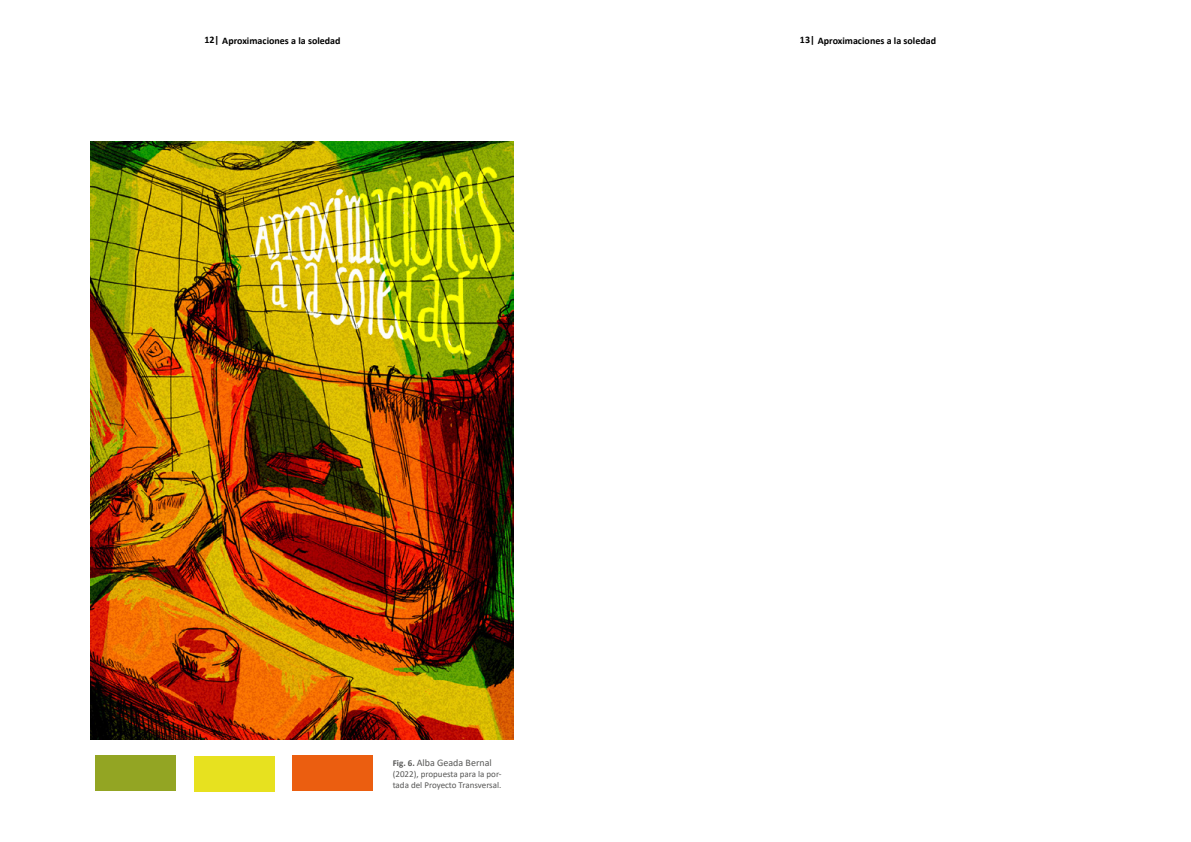
<style>
.page{position:relative;width:1191px;height:842px;background:#fff}
.page>*{position:absolute;margin:0;border:0;box-sizing:border-box;transform-origin:0 0}
.t1{font:700 10px "Calibri";color:#000}
.t2{font:10px "Calibri";color:#575756}
.t3{font:9px/10.8px "Calibri";color:#575756}
.s1{font-weight:700;font-size:9px}
</style>
<div class="page">
<img style="left:90px;top:142px;width:423px;height:597px">
<div style="left:95px;top:755px;width:80px;height:36px;background:#93a523"></div>
<div style="left:194px;top:756px;width:80px;height:35px;background:#e7e11f"></div>
<div style="left:292px;top:755px;width:81px;height:36px;background:#eb5e10"></div>
<p class="t1" style="left:204px;top:34px;width:138px">12| Aproximaciones a la soledad</p>
<p class="t1" style="left:800px;top:34px;width:138px">13| Aproximaciones a la soledad</p>
<p class="t2" style="left:393px;top:756px;width:101px"><span class="s1">Fig. 6.</span> Alba Geada Bernal</p>
<p class="t3" style="left:393px;top:768px;width:110px">(2022), propuesta para la por&shy;tada del Proyecto Transversal.</p>
</div>
